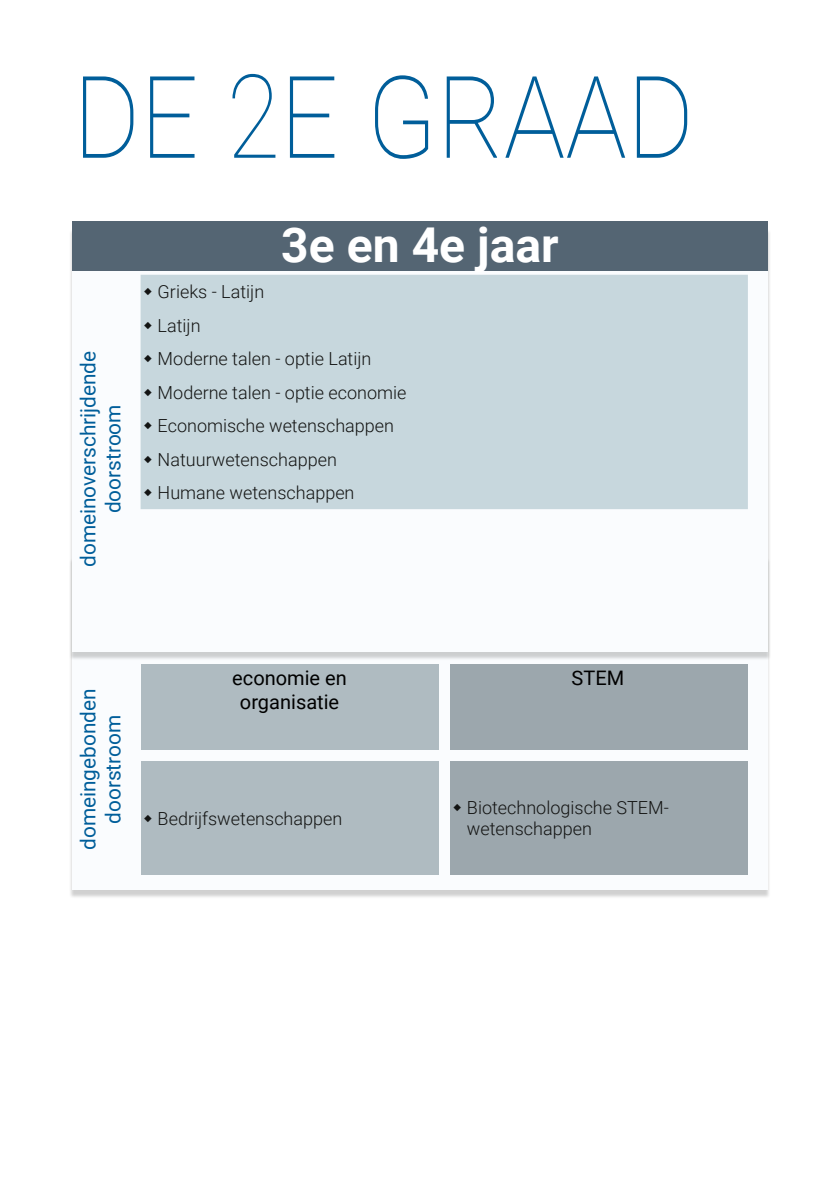
<style>
.page{position:relative;width:840px;height:1191px;background:#fff}
.page>*{position:absolute;margin:0;border:0;box-sizing:border-box;transform-origin:0 0}
.t1{font:100 142.8px "Roboto";color:#005e9a;scale:.83 1}
.t2{font:700 48px "Roboto";color:#fff}
.t3{font:20.8px/25px "Roboto";color:#005e9a;text-align:center}
.t4{font:20px "Roboto";color:#000}
.t5{font:300 18px/33.4px "Roboto";color:#131413}
.s1{font-size:116.2px}
</style>
<div class="page">
<div style="left:69px;top:558px;width:701px;height:340px;background:#131413;opacity:.2"></div>
<div style="left:72px;top:555px;width:695px;height:335px;background:#fafcfe"></div>
<div style="left:69px;top:229px;width:701px;height:431px;background:#131413;opacity:.2"></div>
<div style="left:72px;top:226px;width:695px;height:425px;background:#fafcfe"></div>
<div style="left:72px;top:222px;width:695px;height:49px;background:#546573"></div>
<div style="left:140px;top:761px;width:298px;height:113px;background:#afbbc1"></div>
<div style="left:449px;top:761px;width:298px;height:113px;background:#9ca7ad"></div>
<div style="left:449px;top:664px;width:298px;height:85px;background:#9ca7ad"></div>
<div style="left:140px;top:664px;width:298px;height:85px;background:#afbbc1"></div>
<div style="left:140px;top:275px;width:607px;height:234px;background:#c7d7dd"></div>
<svg style="left:144px;top:288px;width:8px;height:7px"></svg>
<svg style="left:144px;top:321px;width:8px;height:8px"></svg>
<svg style="left:144px;top:355px;width:8px;height:7px"></svg>
<svg style="left:144px;top:388px;width:8px;height:8px"></svg>
<svg style="left:144px;top:422px;width:8px;height:7px"></svg>
<svg style="left:144px;top:455px;width:8px;height:8px"></svg>
<svg style="left:144px;top:489px;width:8px;height:7px"></svg>
<h1 class="t1" style="left:73px;top:7px;width:749px">de <span class="s1">2</span>e graad</h1>
<p class="t3" style="left:75px;top:567px;width:218px;rotate:-90deg">domeinoverschrijdende doorstroom</p>
<h2 class="t2" style="left:281px;top:212px;width:279px">3e en 4e jaar</h2>
<p class="t5" style="left:157px;top:274px;width:250px">Grieks - Latijn<br>Latijn<br>Moderne talen - optie Latijn<br>Moderne talen - optie economie<br>Economische wetenschappen<br>Natuurwetenschappen<br>Humane wetenschappen</p>
<p class="t3" style="left:75px;top:850px;width:163px;rotate:-90deg">domeingebonden doorstroom</p>
<p class="t4" style="left:232px;top:664px;width:116px">economie en</p>
<p class="t4" style="left:571px;top:664px;width:54px">STEM</p>
<p class="t4" style="left:240px;top:688px;width:101px">organisatie</p>
<p class="t5" style="left:157px;top:801px;width:186px">Bedrijfswetenschappen</p>
<p class="t5" style="left:466px;top:796px;width:203px;line-height:21.6px">Biotechnologische STEM&shy;wetenschappen</p>
</div>
